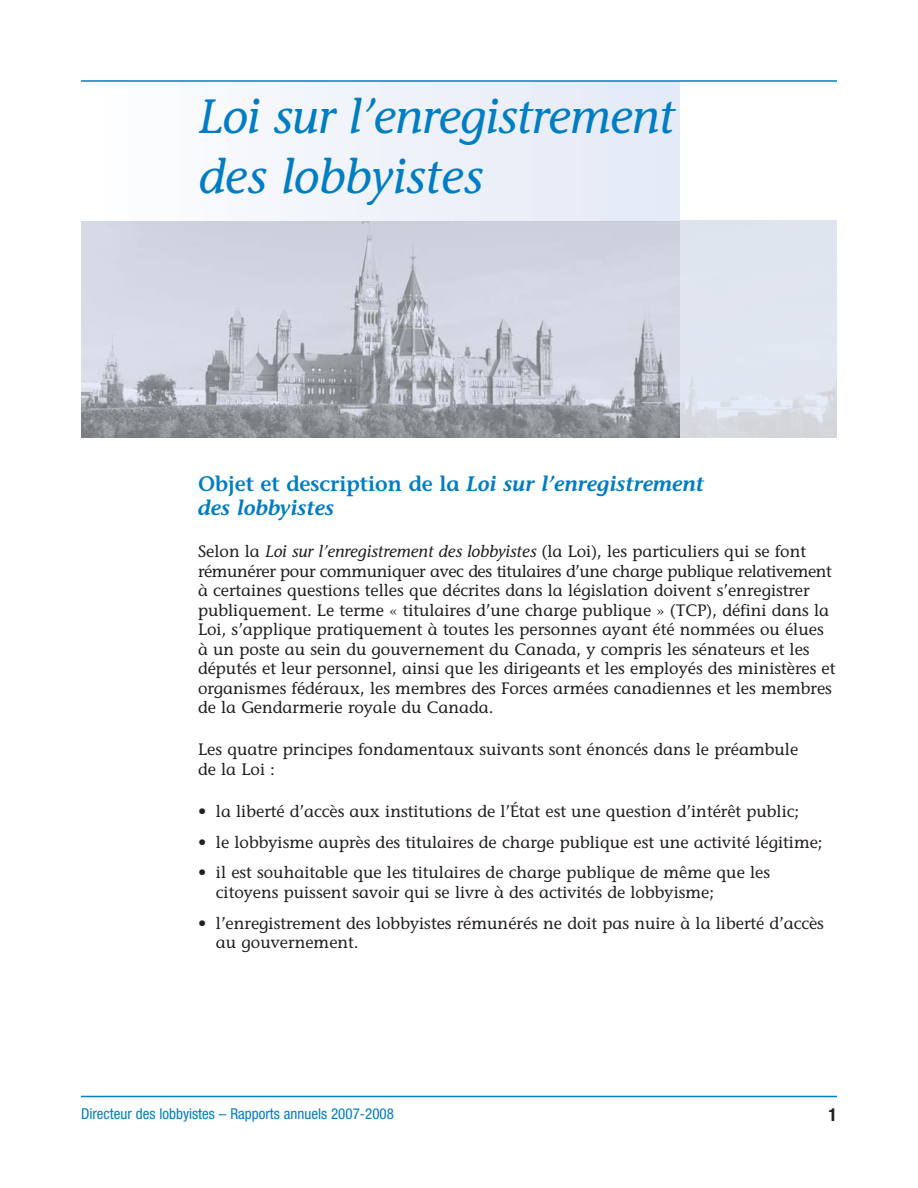
<style>
.page{position:relative;width:918px;height:1188px;background:#fff}
.page>*{position:absolute;margin:0;border:0;box-sizing:border-box;transform-origin:0 0}
.t1{font:italic 48px/60px "Stone Informal";letter-spacing:-.01em;color:#007dc3}
.t2{font:italic 600 21px/24px "Stone Informal";color:#007dc3}
.t3{font:700 condensed 18px "Helvetica Neue";color:#231f20}
.t4{font:16.5px/19.5px "Stone Informal";color:#231f20}
.t5{font:condensed 15px "Helvetica Neue";color:#007dc3}
.s1{font-style:normal}
.s2{font-style:italic}
</style>
<div class="page">
<svg style="left:81px;top:220px;width:599px;height:218px;background:#bfc3cd"></svg>
<div style="left:136px;top:81px;width:12px;height:139px;background:#fbfcfe"></div>
<div style="left:161px;top:81px;width:12px;height:139px;background:#fafcfe"></div>
<div style="left:186px;top:81px;width:12px;height:139px;background:#f8fafd"></div>
<div style="left:211px;top:81px;width:13px;height:139px;background:#f7f9fd"></div>
<div style="left:236px;top:81px;width:13px;height:139px;background:#f6f8fc"></div>
<div style="left:261px;top:81px;width:13px;height:139px;background:#f5f7fc"></div>
<div style="left:286px;top:81px;width:13px;height:139px;background:#f3f6fb"></div>
<div style="left:311px;top:81px;width:13px;height:139px;background:#f2f5fb"></div>
<div style="left:336px;top:81px;width:13px;height:139px;background:#f1f4fa"></div>
<div style="left:362px;top:81px;width:12px;height:139px;background:#f0f3fa"></div>
<div style="left:387px;top:81px;width:12px;height:139px;background:#eff2fa"></div>
<div style="left:412px;top:81px;width:12px;height:139px;background:#eef2fa"></div>
<div style="left:437px;top:81px;width:12px;height:139px;background:#edf1f9"></div>
<div style="left:462px;top:81px;width:12px;height:139px;background:#ecf0f9"></div>
<div style="left:487px;top:81px;width:12px;height:139px;background:#ebeff8"></div>
<div style="left:512px;top:81px;width:12px;height:139px;background:#eaeff8"></div>
<div style="left:537px;top:81px;width:12px;height:139px;background:#e9edf8"></div>
<div style="left:562px;top:81px;width:12px;height:139px;background:#e8edf8"></div>
<div style="left:587px;top:81px;width:12px;height:139px;background:#e7ecf7"></div>
<div style="left:612px;top:81px;width:13px;height:139px;background:#e6ecf7"></div>
<div style="left:637px;top:81px;width:13px;height:139px;background:#e5ebf7"></div>
<div style="left:662px;top:81px;width:13px;height:139px;background:#e4eaf7"></div>
<hr style="left:81px;top:80px;width:756px;height:2px;background:#007dc3">
<hr style="left:81px;top:1096px;width:756px;height:1px;background:#007dc3">
<h1 class="t1" style="left:198px;top:90px;width:478px">Loi sur l’enregistrement des lobbyistes</h1>
<p class="t2" style="left:198px;top:474px;width:508px"><span class="s1">Objet et description de la</span> Loi sur l’enregistrement des lobbyistes</p>
<p class="t4" style="left:198px;top:543px;width:639px">Selon la <span class="s2">Loi sur l’enregistrement des lobbyistes</span> (la Loi), les particuliers qui se font rémunérer pour communiquer avec des titulaires d’une charge publique relativement à certaines questions telles que décrites dans la législation doivent s’enregistrer publiquement. Le terme « titulaires d’une charge publique » (TCP), défini dans la Loi, s’applique pratiquement à toutes les personnes ayant été nommées ou élues à un poste au sein du gouvernement du Canada, y compris les sénateurs et les députés et leur personnel, ainsi que les dirigeants et les employés des ministères et organismes fédéraux, les membres des Forces armées canadiennes et les membres de la Gendarmerie royale du Canada.</p>
<p class="t4" style="left:198px;top:741px;width:602px">Les quatre principes fondamentaux suivants sont énoncés dans le préambule de la Loi :</p>
<p class="t4" style="left:198px;top:803px;width:603px">• la liberté d’accès aux institutions de l’État est une question d’intérêt public;</p>
<p class="t4" style="left:198px;top:833px;width:626px">• le lobbyisme auprès des titulaires de charge publique est une activité légitime;</p>
<p class="t4" style="left:216px;top:864px;width:556px;text-indent:-18px">• il est souhaitable que les titulaires de charge publique de même que les citoyens puissent savoir qui se livre à des activités de lobbyisme;</p>
<p class="t4" style="left:216px;top:914px;width:610px;text-indent:-18px">• l’enregistrement des lobbyistes rémunérés ne doit pas nuire à la liberté d’accès au gouvernement.</p>
<p class="t5" style="left:81px;top:1108px;width:315px">Directeur des lobbyistes – Rapports annuels 2007-2008</p>
<p class="t3" style="left:828px;top:1108px;width:10px">1</p>
</div>
